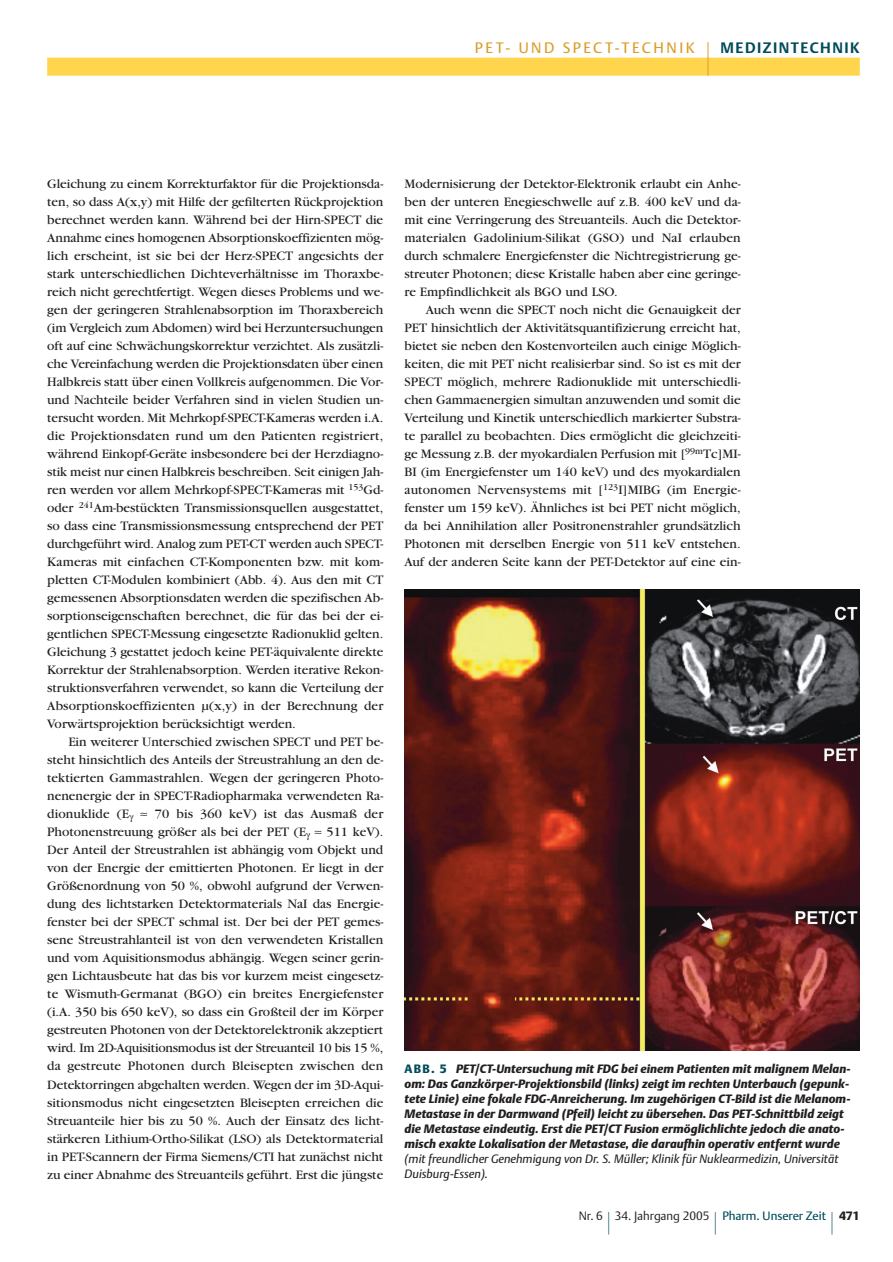
<style>
.page{position:relative;width:893px;height:1262px;background:#fff}
.page>*{position:absolute;margin:0;border:0;box-sizing:border-box;transform-origin:0 0}
.t1{font:200 45px "Helvetica Neue";color:#da9d27}
.t2{font:200 30px "Helvetica Neue";color:#004b5b}
.t3{font:15px "DTL Argo T";letter-spacing:.17em;color:#da9d27}
.t4{font:700 15px "DTL Argo T";letter-spacing:.105em;color:#004b5b}
.t5{font:13.5px/18px "Garamond";color:#231f20;text-align:justify}
.t6{font:italic 12px/15px "DTL Argo T Black";letter-spacing:.005em;color:#231f20}
.t7{font:italic 12px/15px "DTL Argo T";letter-spacing:.005em;color:#231f20}
.t8{font:12px "DTL Argo T Light";color:#231f20}
.t9{font:12px "DTL Argo T";color:#004b5b}
.t10{font:12px "DTL Argo T Black";color:#231f20}
.s1{font-style:normal;color:#004b5b}
</style>
<div class="page">
<div style="left:47px;top:58px;width:812px;height:18px;background:#fed54d"></div>
<img style="left:404px;top:590px;width:455px;height:460px">
<p class="t3" style="left:475px;top:42px;width:221px">PET- UND SPECT-TECHNIK</p>
<h1 class="t1" style="left:703px;top:43px;width:11px">|</h1>
<p class="t4" style="left:720px;top:43px;width:141px">MEDIZINTECHNIK</p>
<p class="t5" style="left:47px;top:176px;width:337px">Gleichung zu einem Korrekturfaktor für die Projektionsda&shy;ten, so dass A(x,y) mit Hilfe der gefilterten Rückprojektion berechnet werden kann. Während bei der Hirn-SPECT die Annahme eines homogenen Absorptionskoeffizienten mög&shy;lich erscheint, ist sie bei der Herz-SPECT angesichts der stark unterschiedlichen Dichteverhältnisse im Thoraxbe&shy;reich nicht gerechtfertigt. Wegen dieses Problems und we&shy;gen der geringeren Strahlenabsorption im Thoraxbereich (im Vergleich zum Abdomen) wird bei Herzuntersuchungen oft auf eine Schwächungskorrektur verzichtet. Als zusätzli&shy;che Vereinfachung werden die Projektionsdaten über einen Halbkreis statt über einen Vollkreis aufgenommen. Die Vor&shy;und Nachteile beider Verfahren sind in vielen Studien un&shy;tersucht worden. Mit Mehrkopf-SPECT-Kameras werden i.A. die Projektionsdaten rund um den Patienten registriert, während Einkopf-Geräte insbesondere bei der Herzdiagno&shy;stik meist nur einen Halbkreis beschreiben. Seit einigen Jah&shy;ren werden vor allem Mehrkopf-SPECT-Kameras mit <sup>153</sup>Gd&shy;oder <sup>241</sup>Am-bestückten Transmissionsquellen ausgestattet, so dass eine Transmissionsmessung entsprechend der PET durchgeführt wird. Analog zum PET-CT werden auch SPECT-Kameras mit einfachen CT-Komponenten bzw. mit kom&shy;pletten CT-Modulen kombiniert (Abb. 4). Aus den mit CT gemessenen Absorptionsdaten werden die spezifischen Ab&shy;sorptionseigenschaften berechnet, die für das bei der ei&shy;gentlichen SPECT-Messung eingesetzte Radionuklid gelten.<br>Gleichung 3 gestattet jedoch keine PET-äquivalente direkte Korrektur der Strahlenabsorption. Werden iterative Rekon&shy;struktionsverfahren verwendet, so kann die Verteilung der Absorptionskoeffizienten µ(x,y) in der Berechnung der Vorwärtsprojektion berücksichtigt werden.</p>
<p class="t5" style="left:47px;top:734px;width:337px;text-indent:21px">Ein weiterer Unterschied zwischen SPECT und PET be&shy;steht hinsichtlich des Anteils der Streustrahlung an den de&shy;tektierten Gammastrahlen. Wegen der geringeren Photo&shy;nenenergie der in SPECT-Radiopharmaka verwendeten Ra&shy;dionuklide (E ≈ 70 bis 360 keV) ist das Ausmaß der Photonenstreuung größer als bei der PET (E ≈ 511 keV).<br>Der Anteil der Streustrahlen ist abhängig vom Objekt und von der Energie der emittierten Photonen. Er liegt in der Größenordnung von 50 %, obwohl aufgrund der Verwen&shy;dung des lichtstarken Detektormaterials NaI das Energie&shy;fenster bei der SPECT schmal ist. Der bei der PET gemes&shy;sene Streustrahlanteil ist von den verwendeten Kristallen und vom Aquisitionsmodus abhängig. Wegen seiner gerin&shy;gen Lichtausbeute hat das bis vor kurzem meist eingesetz&shy;te Wismuth-Germanat (BGO) ein breites Energiefenster (i.A. 350 bis 650 keV), so dass ein Großteil der im Körper gestreuten Photonen von der Detektorelektronik akzeptiert wird. Im 2D-Aquisitionsmodus ist der Streuanteil 10 bis 15 %, da gestreute Photonen durch Bleisepten zwischen den Detektorringen abgehalten werden. Wegen der im 3D-Aqui&shy;sitionsmodus nicht eingesetzten Bleisepten erreichen die Streuanteile hier bis zu 50 %. Auch der Einsatz des licht&shy;stärkeren Lithium-Ortho-Silikat (LSO) als Detektormaterial in PET-Scannern der Firma Siemens/CTI hat zunächst nicht zu einer Abnahme des Streuanteils geführt. Erst die jüngste</p>
<p class="t5" style="left:404px;top:176px;width:337px">Modernisierung der Detektor-Elektronik erlaubt ein Anhe&shy;ben der unteren Enegieschwelle auf z.B. 400 keV und da&shy;mit eine Verringerung des Streuanteils. Auch die Detektor&shy;materialen Gadolinium-Silikat (GSO) und NaI erlauben durch schmalere Energiefenster die Nichtregistrierung ge&shy;streuter Photonen; diese Kristalle haben aber eine geringe&shy;re Empfindlichkeit als BGO und LSO.</p>
<p class="t5" style="left:404px;top:302px;width:337px;text-indent:21px">Auch wenn die SPECT noch nicht die Genauigkeit der PET hinsichtlich der Aktivitätsquantifizierung erreicht hat, bietet sie neben den Kostenvorteilen auch einige Möglich&shy;keiten, die mit PET nicht realisierbar sind. So ist es mit der SPECT möglich, mehrere Radionuklide mit unterschiedli&shy;chen Gammaenergien simultan anzuwenden und somit die Verteilung und Kinetik unterschiedlich markierter Substra&shy;te parallel zu beobachten. Dies ermöglicht die gleichzeiti&shy;ge Messung z.B. der myokardialen Perfusion mit [<sup>99m</sup>Tc]MI-BI (im Energiefenster um 140 keV) und des myokardialen autonomen Nervensystems mit [<sup>123</sup>I]MIBG (im Energie&shy;fenster um 159 keV). Ähnliches ist bei PET nicht möglich, da bei Annihilation aller Positronenstrahler grundsätzlich Photonen mit derselben Energie von 511 keV entstehen.<br>Auf der anderen Seite kann der PET-Detektor auf eine ein-</p>
<p class="t6" style="left:404px;top:1062px;width:447px"><span class="s1">ABB. 5</span> PET/CT-Untersuchung mit FDG bei einem Patienten mit malignem Melan&shy;om: Das Ganzkörper-Projektionsbild (links) zeigt im rechten Unterbauch (gepunk&shy;tete Linie) eine fokale FDG-Anreicherung. Im zugehörigen CT-Bild ist die Melanom-Metastase in der Darmwand (Pfeil) leicht zu übersehen. Das PET-Schnittbild zeigt die Metastase eindeutig. Erst die PET/CT Fusion ermöglichlichte jedoch die anato&shy;misch exakte Lokalisation der Metastase, die daraufhin operativ entfernt wurde</p>
<p class="t7" style="left:404px;top:1152px;width:435px">(mit freundlicher Genehmigung von Dr. S. Müller; Klinik für Nuklearmedizin, Universität<br>Duisburg-Essen).</p>
<p class="t8" style="left:578px;top:1211px;width:26px">Nr. 6</p>
<h2 class="t2" style="left:605px;top:1212px;width:8px">|</h2>
<p class="t8" style="left:615px;top:1211px;width:96px">34. Jahrgang 2005</p>
<h2 class="t2" style="left:712px;top:1212px;width:8px">|</h2>
<p class="t9" style="left:722px;top:1211px;width:105px">Pharm. Unserer Zeit</p>
<h2 class="t2" style="left:828px;top:1212px;width:8px">|</h2>
<p class="t10" style="left:839px;top:1211px;width:22px">471</p>
</div>
